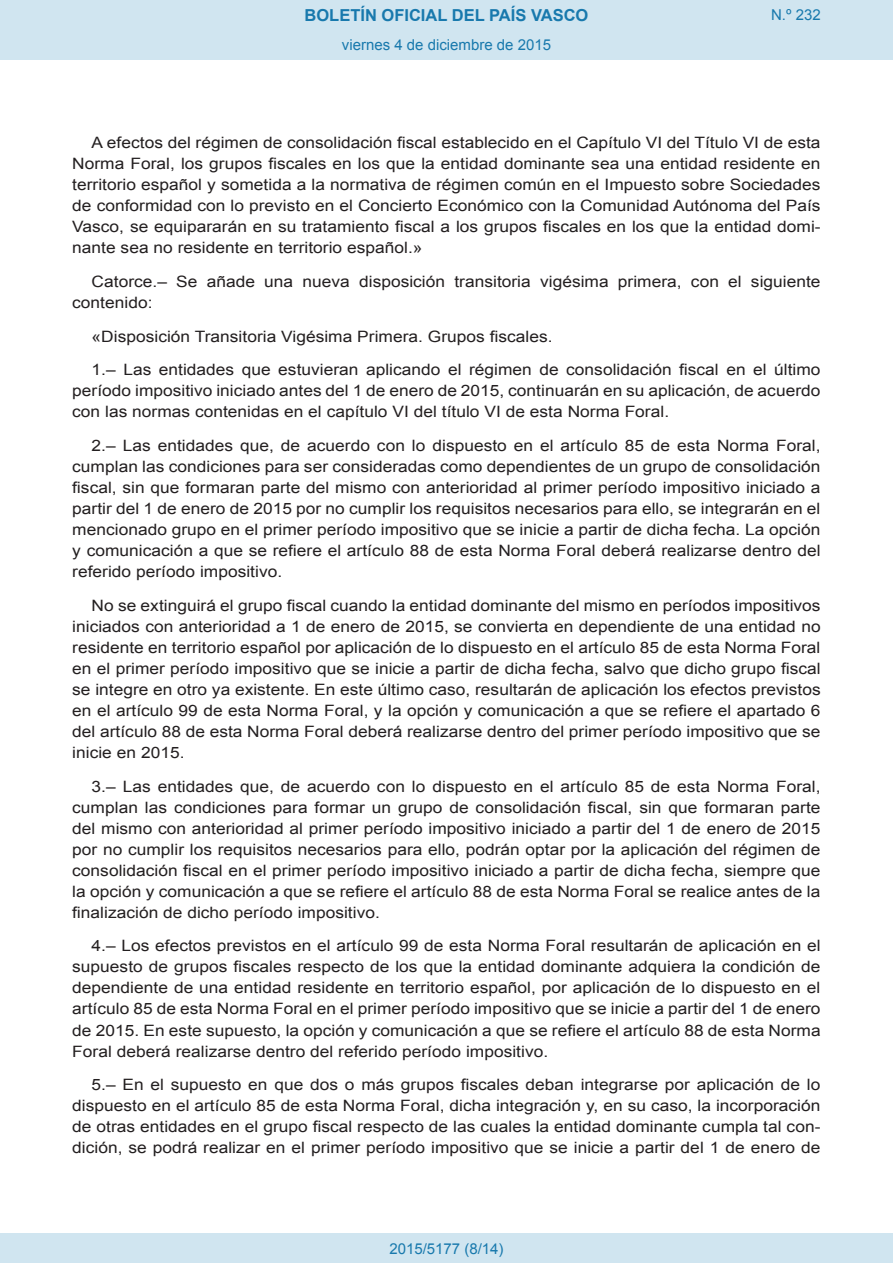
<style>
.page{position:relative;width:893px;height:1263px;background:#fff}
.page>*{position:absolute;margin:0;border:0;box-sizing:border-box;transform-origin:0 0}
.t1{font:700 16.5px "Arial";color:#1879ad}
.BOPVDetalle{font:15.6px/21px "Arial";color:#231f20;text-align:justify;scale:1.11 1}
.Paginacion_Centro{font:15px "Arial";color:#1879ad}
</style>
<div class="page">
<div style="left:0;top:0;width:893px;height:60px;background:#d0e5f0"></div>
<div style="left:0;top:1233px;width:893px;height:30px;background:#d0e5f0"></div>
<p class="t1" style="left:305px;top:4px;width:285px">BOLETÍN OFICIAL DEL PAÍS VASCO</p>
<p class="Paginacion_Centro" style="left:342px;top:35px;width:211px">viernes 4 de diciembre de 2015</p>
<p class="Paginacion_Centro" style="left:771px;top:5px;width:51px">N.º 232</p>
<p class="BOPVDetalle" style="left:72px;top:132px;width:676px;text-indent:19px">A efectos del régimen de consolidación fiscal establecido en el Capítulo VI del Título VI de esta Norma Foral, los grupos fiscales en los que la entidad dominante sea una entidad residente en territorio español y sometida a la normativa de régimen común en el Impuesto sobre Sociedades de conformidad con lo previsto en el Concierto Económico con la Comunidad Autónoma del País Vasco, se equipararán en su tratamiento fiscal a los grupos fiscales en los que la entidad domi&shy;nante sea no residente en territorio español.»</p>
<p class="BOPVDetalle" style="left:72px;top:271px;width:676px;text-indent:19px">Catorce.– Se añade una nueva disposición transitoria vigésima primera, con el siguiente contenido:</p>
<p class="BOPVDetalle" style="left:92px;top:326px;width:417px">«Disposición Transitoria Vigésima Primera. Grupos fiscales.</p>
<p class="BOPVDetalle" style="left:72px;top:360px;width:676px;text-indent:19px">1.– Las entidades que estuvieran aplicando el régimen de consolidación fiscal en el último período impositivo iniciado antes del 1 de enero de 2015, continuarán en su aplicación, de acuerdo con las normas contenidas en el capítulo VI del título VI de esta Norma Foral.</p>
<p class="BOPVDetalle" style="left:72px;top:435px;width:676px;text-indent:19px">2.– Las entidades que, de acuerdo con lo dispuesto en el artículo 85 de esta Norma Foral, cumplan las condiciones para ser consideradas como dependientes de un grupo de consolidación fiscal, sin que formaran parte del mismo con anterioridad al primer período impositivo iniciado a partir del 1 de enero de 2015 por no cumplir los requisitos necesarios para ello, se integrarán en el mencionado grupo en el primer período impositivo que se inicie a partir de dicha fecha. La opción y comunicación a que se refiere el artículo 88 de esta Norma Foral deberá realizarse dentro del referido período impositivo.</p>
<p class="BOPVDetalle" style="left:72px;top:595px;width:676px;text-indent:19px">No se extinguirá el grupo fiscal cuando la entidad dominante del mismo en períodos impositivos iniciados con anterioridad a 1 de enero de 2015, se convierta en dependiente de una entidad no residente en territorio español por aplicación de lo dispuesto en el artículo 85 de esta Norma Foral en el primer período impositivo que se inicie a partir de dicha fecha, salvo que dicho grupo fiscal se integre en otro ya existente. En este último caso, resultarán de aplicación los efectos previstos en el artículo 99 de esta Norma Foral, y la opción y comunicación a que se refiere el apartado 6 del artículo 88 de esta Norma Foral deberá realizarse dentro del primer período impositivo que se inicie en 2015.</p>
<p class="BOPVDetalle" style="left:72px;top:776px;width:676px;text-indent:19px">3.– Las entidades que, de acuerdo con lo dispuesto en el artículo 85 de esta Norma Foral, cumplan las condiciones para formar un grupo de consolidación fiscal, sin que formaran parte del mismo con anterioridad al primer período impositivo iniciado a partir del 1 de enero de 2015 por no cumplir los requisitos necesarios para ello, podrán optar por la aplicación del régimen de consolidación fiscal en el primer período impositivo iniciado a partir de dicha fecha, siempre que la opción y comunicación a que se refiere el artículo 88 de esta Norma Foral se realice antes de la finalización de dicho período impositivo.</p>
<p class="BOPVDetalle" style="left:72px;top:936px;width:676px;text-indent:19px">4.– Los efectos previstos en el artículo 99 de esta Norma Foral resultarán de aplicación en el supuesto de grupos fiscales respecto de los que la entidad dominante adquiera la condición de dependiente de una entidad residente en territorio español, por aplicación de lo dispuesto en el artículo 85 de esta Norma Foral en el primer período impositivo que se inicie a partir del 1 de enero de 2015. En este supuesto, la opción y comunicación a que se refiere el artículo 88 de esta Norma Foral deberá realizarse dentro del referido período impositivo.</p>
<p class="BOPVDetalle" style="left:72px;top:1074px;width:676px;text-indent:19px">5.– En el supuesto en que dos o más grupos fiscales deban integrarse por aplicación de lo dispuesto en el artículo 85 de esta Norma Foral, dicha integración y, en su caso, la incorporación de otras entidades en el grupo fiscal respecto de las cuales la entidad dominante cumpla tal con&shy;dición, se podrá realizar en el primer período impositivo que se inicie a partir del 1 de enero de</p>
<p class="Paginacion_Centro" style="left:389px;top:1238px;width:116px">2015/5177 (8/14)</p>
</div>
